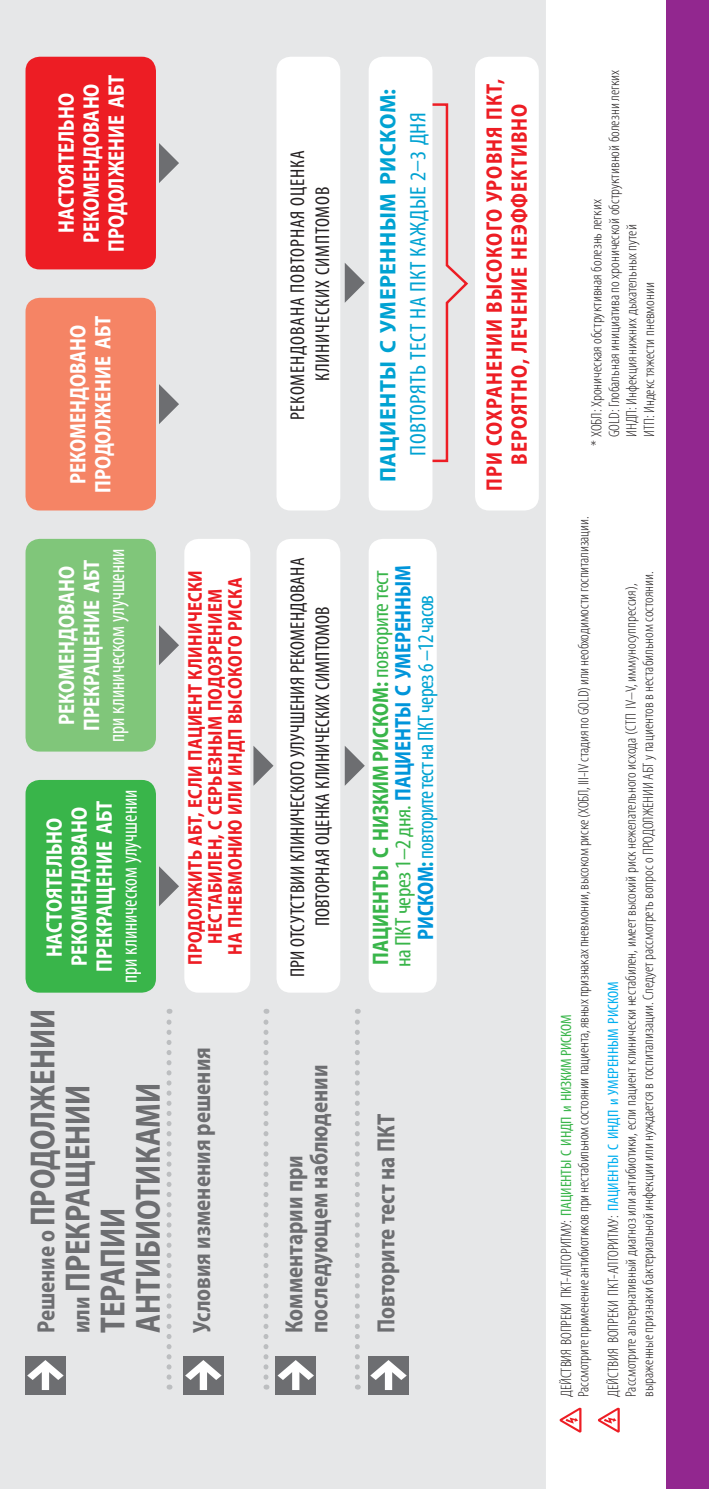
<style>
.page{position:relative;width:709px;height:1489px;background:#fff}
.page>*{position:absolute;margin:0;border:0;box-sizing:border-box;transform-origin:0 0}
.t1{font:700 50px/92.5px "Etelka Narrow Text Pro";color:#fff;text-align:justify}
.t2{font:700 semi-condensed 35px/35px "Myriad Pro";color:#6d6e71;scale:.9 1}
.t3{font:700 semi-condensed 25px/25px "Myriad Pro";color:#6d6e71;scale:.9 1}
.t4{font:700 semi-condensed 22.5px/25px "Myriad Pro";color:#fff;text-align:center;scale:.9 1}
.t5{font:condensed 22.5px/22.5px "Myriad Pro";letter-spacing:-.03em;color:#00a2d2;text-align:center}
.t6{font:700 semi-condensed 22.5px/25px "Myriad Pro";letter-spacing:.05em;color:#ed1d24;text-align:center;scale:.9 1}
.t7{font:condensed 22.5px "Myriad Pro";color:#fff;scale:.9 1}
.t8{font:condensed 22.5px "Myriad Pro";letter-spacing:.02em;color:#00a2d2;scale:1.06 1}
.t9{font:700 semi-condensed 22.5px "Myriad Pro";letter-spacing:.02em;color:#00a2d2;scale:1.06 1}
.t10{font:700 semi-condensed 20px/20px "Myriad Pro";letter-spacing:.02em;color:#ed1d24;text-align:center;scale:.9 1}
.t11{font:condensed 20px/25px "Myriad Pro";letter-spacing:.01em;color:#231f20;text-align:center}
.t12{font:condensed 20px/25px "Myriad Pro";letter-spacing:.04em;color:#231f20;text-align:center}
.t13{font:300 condensed 15px/17.5px "Myriad Pro";color:#231f20;scale:1.06 1}
.s1{font-size:25px}
.s2{font-weight:700;font-stretch:semi-condensed;color:#39b54a}
.s3{color:#39b54a}
.s4{font-weight:700;font-stretch:semi-condensed;color:#0095da}
.s5{font-weight:700;font-stretch:semi-condensed}
.s6{font-weight:400;color:#39b54a}
.s7{font-weight:400;color:#00aeef}
</style>
<div class="page">
<div style="left:0;top:0;width:546px;height:1488px;background:#e6e7e8"></div>
<div style="left:666px;top:0;width:43px;height:1488px;background:#92278f"></div>
<div style="left:26px;top:298px;width:130px;height:212px;background:#f58465;border-radius:14px"></div>
<div style="left:26px;top:780px;width:130px;height:212px;background:#39b54a;border-radius:14px"></div>
<div style="left:26px;top:57px;width:130px;height:212px;background:#ed1d24;border-radius:14px"></div>
<div style="left:26px;top:539px;width:130px;height:212px;background:#80c67a;border-radius:14px"></div>
<svg style="left:159px;top:866px;width:20px;height:40px"></svg>
<svg style="left:159px;top:625px;width:20px;height:40px"></svg>
<svg style="left:159px;top:384px;width:20px;height:40px"></svg>
<svg style="left:159px;top:143px;width:20px;height:40px"></svg>
<div style="left:25px;top:1355px;width:41px;height:39px;background:#6d6e71"></div>
<div style="left:183px;top:1355px;width:41px;height:39px;background:#6d6e71"></div>
<div style="left:275px;top:1355px;width:41px;height:39px;background:#6d6e71"></div>
<div style="left:368px;top:1355px;width:41px;height:39px;background:#6d6e71"></div>
<div style="left:475px;top:57px;width:64px;height:453px;background:#fff;border-radius:14px"></div>
<div style="left:276px;top:57px;width:64px;height:453px;background:#fff;border-radius:14px"></div>
<svg style="left:345px;top:745px;width:20px;height:40px"></svg>
<svg style="left:345px;top:263px;width:20px;height:40px"></svg>
<svg style="left:253px;top:745px;width:20px;height:40px"></svg>
<svg style="left:432px;top:102px;width:38px;height:361px;background:#e6d8d9"></svg>
<div style="left:369px;top:57px;width:63px;height:453px;background:#fff;border-radius:14px"></div>
<div style="left:369px;top:539px;width:68px;height:453px;background:#fff;border-radius:14px"></div>
<div style="left:184px;top:539px;width:66px;height:453px;background:#fff;border-radius:14px"></div>
<svg style="left:559px;top:1407px;width:22px;height:25px"></svg>
<svg style="left:598px;top:1407px;width:21px;height:25px"></svg>
<svg style="left:263px;top:1008px;width:5px;height:368px;background:#d6d7d9"></svg>
<svg style="left:355px;top:1008px;width:5px;height:368px;background:#d5d7d8"></svg>
<svg style="left:166px;top:1008px;width:5px;height:368px;background:#d6d7d9"></svg>
<div style="left:276px;top:539px;width:64px;height:453px;background:#fff;border-radius:14px"></div>
<h3 class="t4" style="left:54px;top:252px;width:196px;rotate:-90deg">НАСТОЯТЕЛЬНО<br>РЕКОМЕНДОВАНО<br>ПРОДОЛЖЕНИЕ АБТ</h3>
<h3 class="t4" style="left:66px;top:492px;width:196px;rotate:-90deg">РЕКОМЕНДОВАНО<br>ПРОДОЛЖЕНИЕ АБТ</h3>
<h3 class="t4" style="left:54px;top:730px;width:190px;text-align:left;rotate:-90deg">РЕКОМЕНДОВАНО<br>ПРЕКРАЩЕНИЕ АБТ</h3>
<h3 class="t7" style="left:103px;top:742px;width:216px;rotate:-90deg">при клиническом улучшении</h3>
<h3 class="t4" style="left:42px;top:971px;width:190px;rotate:-90deg">НАСТОЯТЕЛЬНО<br>РЕКОМЕНДОВАНО<br>ПРЕКРАЩЕНИЕ АБТ</h3>
<h3 class="t7" style="left:116px;top:983px;width:216px;rotate:-90deg">при клиническом улучшении</h3>
<h2 class="t2" style="left:26px;top:1332px;width:358px;rotate:-90deg"><span class="s1">Решение о</span> ПРОДОЛЖЕНИИ <span class="s1">или</span> ПРЕКРАЩЕНИИ<br>ТЕРАПИИ<br>АНТИБИОТИКАМИ</h2>
<h3 class="t10" style="left:185px;top:964px;width:437px;rotate:-90deg">ПРОДОЛЖИТЬ АБТ, ЕСЛИ ПАЦИЕНТ КЛИНИЧЕСКИ<br>НЕСТАБИЛЕН, С СЕРЬЕЗНЫМ ПОДОЗРЕНИЕМ<br>НА ПНЕВМОНИЮ ИЛИ ИНДП ВЫСОКОГО РИСКА</h3>
<h3 class="t3" style="left:190px;top:1332px;width:319px;rotate:-90deg">Условия изменения решения</h3>
<h3 class="t12" style="left:285px;top:420px;width:271px;rotate:-90deg">РЕКОМЕНДОВАНА ПОВТОРНАЯ ОЦЕНКА<br>КЛИНИЧЕСКИХ СИМПТОМОВ</h3>
<h3 class="t11" style="left:285px;top:977px;width:420px;rotate:-90deg">ПРИ ОТСУТСТВИИ КЛИНИЧЕСКОГО УЛУЧШЕНИЯ РЕКОМЕНДОВАНА<br>ПОВТОРНАЯ ОЦЕНКА КЛИНИЧЕСКИХ СИМПТОМОВ</h3>
<h3 class="t3" style="left:282px;top:1332px;width:299px;rotate:-90deg">Комментарии при последующем наблюдении</h3>
<h3 class="t9" style="left:375px;top:482px;width:372px;rotate:-90deg">ПАЦИЕНТЫ С УМЕРЕННЫМ РИСКОМ:</h3>
<h3 class="t8" style="left:404px;top:455px;width:322px;rotate:-90deg">ПОВТОРЯТЬ ТЕСТ НА ПКТ КАЖДЫЕ 2–3 ДНЯ</h3>
<h3 class="t5" style="left:369px;top:967px;width:401px;rotate:-90deg"><span class="s2">ПАЦИЕНТЫ С НИЗКИМ РИСКОМ:</span> <span class="s3">повторите тест на пкт через 1–2 дня.</span> <span class="s4">ПАЦИЕНТЫ С УМЕРЕННЫМ<br>РИСКОМ</span><span class="s5">:</span> повторите тест на пкт через 6 –12 часов</h3>
<h3 class="t3" style="left:374px;top:1332px;width:244px;rotate:-90deg">Повторите тест на ПКТ</h3>
<h1 class="t1" style="left:3px;top:1390px;width:32px;rotate:-90deg">→</h1>
<h1 class="t1" style="left:160px;top:1390px;width:32px;rotate:-90deg">→ → →</h1>
<h3 class="t6" style="left:482px;top:491px;width:459px;rotate:-90deg">ПРИ СОХРАНЕНИИ ВЫСОКОГО УРОВНЯ ПКТ,<br>ВЕРОЯТНО, ЛЕЧЕНИЕ НЕЭФФЕКТИВНО</h3>
<p class="t13" style="left:587px;top:437px;width:348px;text-indent:-8px;rotate:-90deg">* ХОБЛ: Хроническая обструктивная болезнь легких<br>GOLD: Глобальная инициатива по хронической обструктивной болезни легких ИНДП: Инфекция нижних дыхательных путей<br>ИТП: Индекс тяжести пневмонии</p>
<p class="t13" style="left:557px;top:1396px;width:832px;rotate:-90deg">ДЕЙСТВИЯ ВОПРЕКИ ПКТ-АЛГОРИТМУ: <span class="s6">ПАЦИЕНТЫ С ИНДП и НИЗКИМ РИСКОМ<br></span>Рассмотрите применение антибиотиков при нестабильном состоянии пациента, явных признаках пневмонии, высоком риске (ХОБЛ, III-IV стадия по GOLD) или необходимости госпитализации.</p>
<p class="t13" style="left:604px;top:1396px;width:780px;rotate:-90deg">ДЕЙСТВИЯ ВОПРЕКИ ПКТ-АЛГОРИТМУ: <span class="s7">ПАЦИЕНТЫ С ИНДП и УМЕРЕННЫМ РИСКОМ<br></span>Рассмотрите альтернативный диагноз или антибиотики, если пациент клинически нестабилен, имеет высокий риск нежелательного исхода (СТП IV–V, иммуносуппрессия), выраженные признаки бактериальной инфекции или нуждается в госпитализации. Следует рассмотреть вопрос о ПРОДОЛЖЕНИИ АБТ у пациентов в нестабильном состоянии.</p>
</div>
